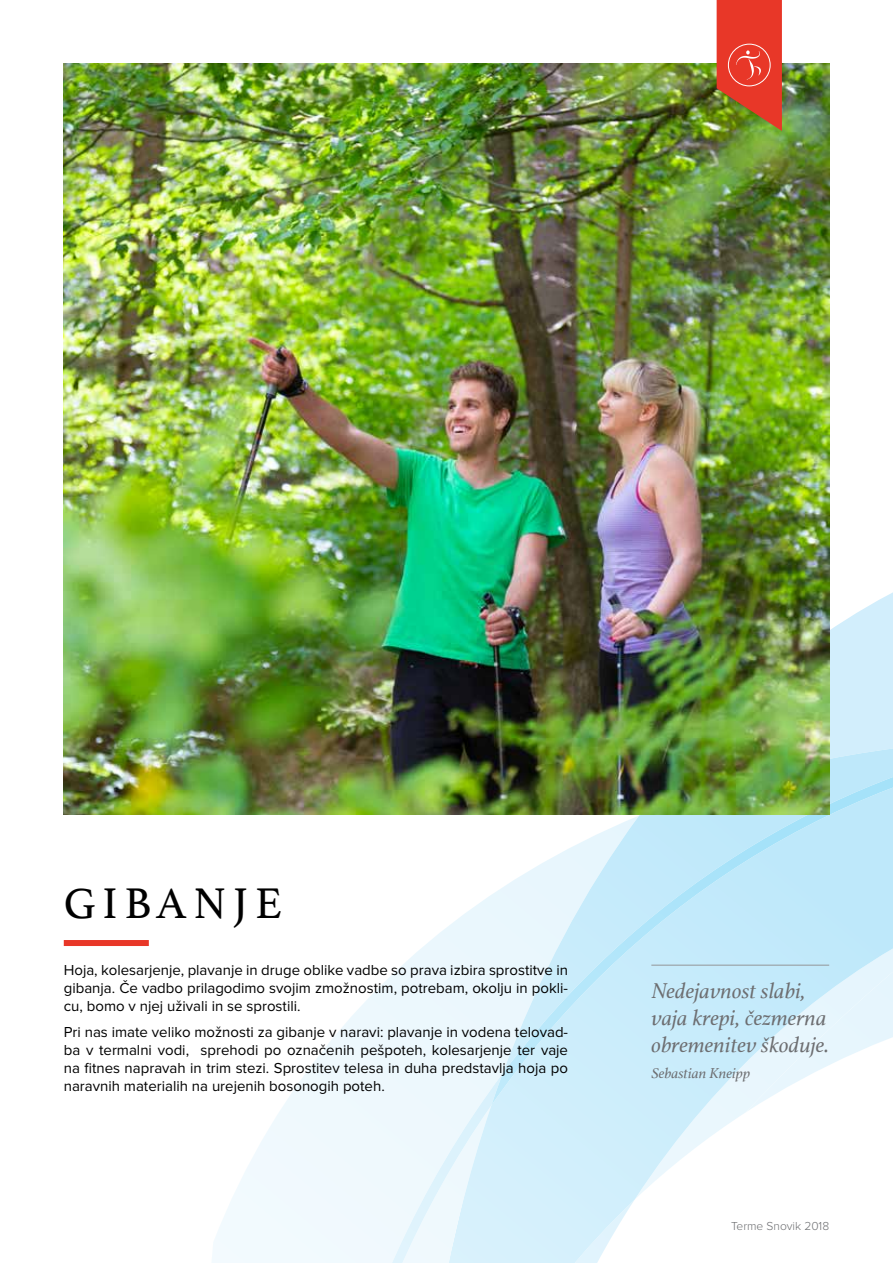
<style>
.page{position:relative;width:893px;height:1263px;background:#fff}
.page>*{position:absolute;margin:0;border:0;box-sizing:border-box;transform-origin:0 0}
.t1{font:45px "Athelas";letter-spacing:.15em;color:#000}
.t2{font:italic 22.5px/27px "Athelas";color:#6d6e71}
.t3{font:15px/18px "Proxima Nova";color:#000;text-align:justify}
.t4{font:italic 15px "Athelas";color:#6d6e71}
.t5{font:300 12px "Proxima Nova";color:#6d6e71}
</style>
<div class="page">
<svg style="left:212px;top:952px;width:205px;height:311px"></svg>
<svg style="left:829px;top:503px;width:64px;height:229px;fill:#d2eefc"></svg>
<svg style="left:417px;top:895px;width:340px;height:368px"></svg>
<svg style="left:315px;top:1073px;width:188px;height:190px"></svg>
<svg style="left:491px;top:738px;width:402px;height:367px;background:#d0eefb"></svg>
<img style="left:64px;top:64px;width:765px;height:751px">
<div style="left:64px;top:940px;width:85px;height:6px;background:#e83728"></div>
<svg style="left:717px;top:0;width:65px;height:131px;background:#d44b2d"></svg>
<hr style="left:651px;top:965px;width:178px;height:1px;background:#939598">
<h1 class="t1" style="left:64px;top:868px;width:220px">GIBANJE</h1>
<p class="t3" style="left:64px;top:961px;width:506px">Hoja, kolesarjenje, plavanje in druge oblike vadbe so prava izbira sprostitve in gibanja. Če vadbo prilagodimo svojim zmožnostim, potrebam, okolju in pokli&shy;cu, bomo v njej uživali in se sprostili.</p>
<p class="t3" style="left:64px;top:1023px;width:506px">Pri nas imate veliko možnosti za gibanje v naravi: plavanje in vodena telovad&shy;ba v termalni vodi, sprehodi po označenih pešpoteh, kolesarjenje ter vaje na fitnes napravah in trim stezi. Sprostitev telesa in duha predstavlja hoja po naravnih materialih na urejenih bosonogih poteh.</p>
<h2 class="t2" style="left:651px;top:976px;width:179px">Nedejavnost slabi, vaja krepi, čezmerna obremenitev škoduje.</h2>
<p class="t4" style="left:651px;top:1061px;width:100px">Sebastian Kneipp</p>
<p class="t5" style="left:731px;top:1219px;width:99px">Terme Snovik 2018</p>
</div>
